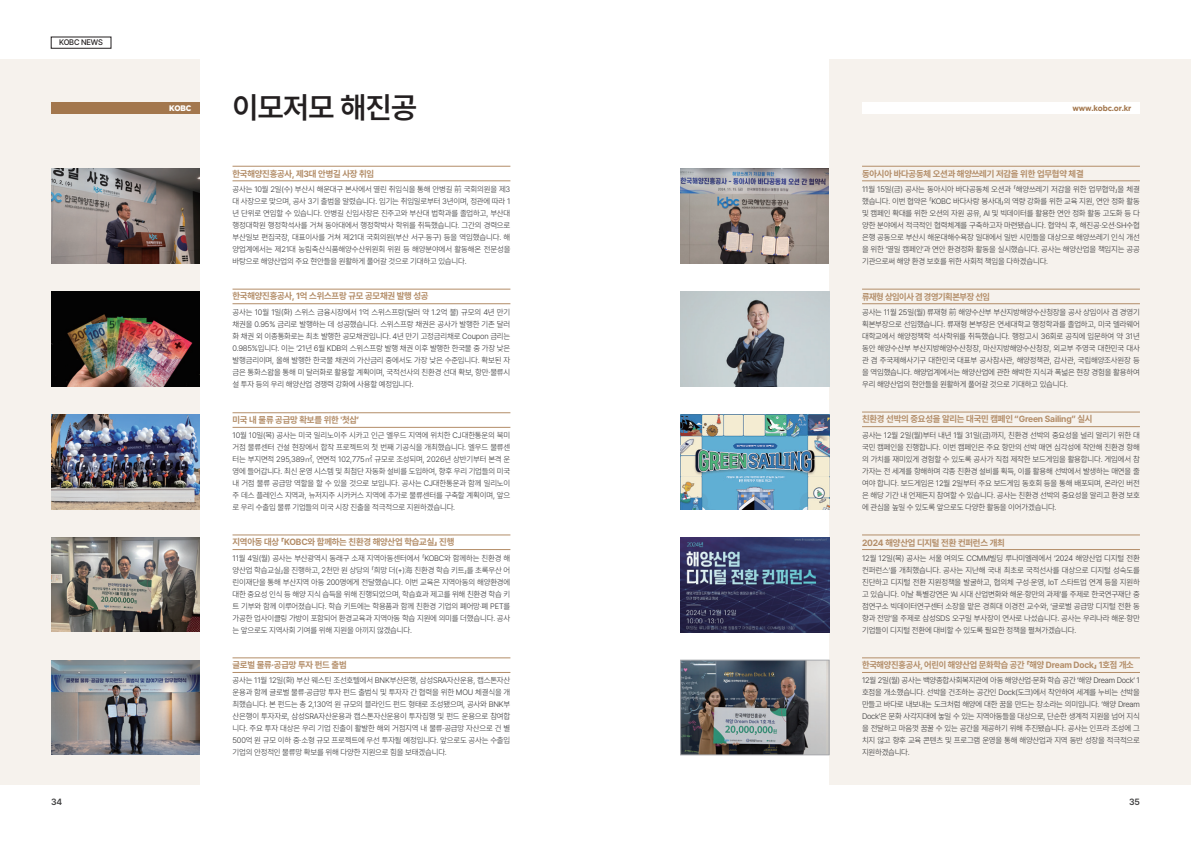
<style>
.page{position:relative;width:1191px;height:842px;background:#fff}
.page>*{position:absolute;margin:0;border:0;box-sizing:border-box;transform-origin:0 0}
.t1{font:600 30px "Pretendard";letter-spacing:-.02em;color:#231f20}
.t2{font:700 9px "Pretendard";letter-spacing:-.02em;color:#b38d68}
.t3{font:700 9px "Pretendard";letter-spacing:-.02em;color:#b38d68;scale:.96 1}
.t4{font:700 9px "Pretendard";letter-spacing:-.04em;color:#b38d68;scale:.96 1}
.t5{font:600 9px "Pretendard";color:#3e3e3f}
.t6{font:300 8px/12px "Pretendard";letter-spacing:-.02em;color:#3e3e3f;text-align:justify}
.t7{font:700 8px "Gotham";letter-spacing:-.02em;color:#a3774d;scale:.95 1}
.t8{font:500 8px "Pretendard";letter-spacing:-.02em;color:#231f20}
.t9{font:900 8px "Gotham";color:#fff;scale:.95 1}
.s1{font-family:"Noto Sans CJ Kkr"}
</style>
<div class="page">
<div style="left:0;top:60px;width:199px;height:725px;background:#f6f2ed"></div>
<div style="left:829px;top:60px;width:362px;height:725px;background:#f6f2ed"></div>
<img style="left:51px;top:169px;width:148px;height:94px">
<img style="left:681px;top:169px;width:147px;height:94px">
<img style="left:51px;top:291px;width:148px;height:95px">
<img style="left:680px;top:291px;width:149px;height:95px">
<img style="left:51px;top:415px;width:148px;height:95px">
<img style="left:680px;top:414px;width:149px;height:95px">
<img style="left:51px;top:537px;width:148px;height:95px">
<img style="left:680px;top:537px;width:149px;height:95px">
<img style="left:51px;top:660px;width:148px;height:95px">
<img style="left:682px;top:662px;width:145px;height:91px">
<div style="left:680px;top:660px;width:149px;height:95px;border:1px solid #a8a9ad"></div>
<div style="left:862px;top:102px;width:278px;height:12px;background:#fff"></div>
<div style="left:51px;top:102px;width:148px;height:12px;background:#a3774d"></div>
<hr style="left:232px;top:166px;width:278px;height:1px;background:#b38d68">
<hr style="left:232px;top:180px;width:278px;height:1px;background:#b38d68">
<hr style="left:862px;top:166px;width:278px;height:1px;background:#b38d68">
<hr style="left:862px;top:180px;width:278px;height:1px;background:#b38d68">
<hr style="left:862px;top:289px;width:278px;height:1px;background:#b38d68">
<hr style="left:862px;top:303px;width:278px;height:1px;background:#b38d68">
<hr style="left:862px;top:412px;width:278px;height:1px;background:#b38d68">
<hr style="left:862px;top:426px;width:278px;height:1px;background:#b38d68">
<hr style="left:862px;top:535px;width:278px;height:1px;background:#b38d68">
<hr style="left:862px;top:549px;width:278px;height:1px;background:#b38d68">
<hr style="left:862px;top:658px;width:278px;height:1px;background:#b38d68">
<hr style="left:862px;top:672px;width:278px;height:1px;background:#b38d68">
<hr style="left:232px;top:289px;width:278px;height:1px;background:#b38d68">
<hr style="left:232px;top:303px;width:278px;height:1px;background:#b38d68">
<hr style="left:232px;top:413px;width:278px;height:1px;background:#b38d68">
<hr style="left:232px;top:427px;width:278px;height:1px;background:#b38d68">
<hr style="left:232px;top:535px;width:278px;height:1px;background:#b38d68">
<hr style="left:232px;top:549px;width:278px;height:1px;background:#b38d68">
<hr style="left:232px;top:658px;width:278px;height:1px;background:#b38d68">
<hr style="left:232px;top:672px;width:278px;height:1px;background:#b38d68">
<p class="t8" style="left:59px;top:37px;width:45px">KOBC NEWS</p>
<p class="t9" style="left:169px;top:103px;width:25px">KOBC</p>
<h1 class="t1" style="left:232px;top:86px;width:186px">이모저모 해진공</h1>
<p class="t7" style="left:1072px;top:103px;width:64px">www.kobc.or.kr</p>
<p class="t2" style="left:232px;top:167px;width:143px">한국해양진흥공사, 제3대 안병길 사장 취임</p>
<p class="t6" style="left:232px;top:183px;width:279px">공사는 10월 2일(수) 부산시 해운대구 본사에서 열린 취임식을 통해 안병길 <span class="s1">前</span> 국회의원을 제3 대 사장으로 맞으며, 공사 3기 출범을 알렸습니다. 임기는 취임일로부터 3년이며, 정관에 따라 1 년 단위로 연임할 수 있습니다. 안병길 신임사장은 진주고와 부산대 법학과를 졸업하고, 부산대 행정대학원 행정학석사를 거쳐 동아대에서 행정학박사 학위를 취득했습니다. 그간의 경력으로 부산일보 편집국장, 대표이사를 거쳐 제21대 국회의원(부산 서구‧동구) 등을 역임했습니다. 해 양업계에서는 제21대 농림축산식품해양수산위원회 위원 등 해양분야에서 활동해온 전문성을 바탕으로 해양산업의 주요 현안들을 원활하게 풀어갈 것으로 기대하고 있습니다.</p>
<p class="t2" style="left:232px;top:290px;width:197px">한국해양진흥공사, 1억 스위스프랑 규모 공모채권 발행 성공</p>
<p class="t6" style="left:232px;top:306px;width:279px">공사는 10월 1일(화) 스위스 금융시장에서 1억 스위스프랑(달러 약 1.2억 불) 규모의 4년 만기 채권을 0.95% 금리로 발행하는 데 성공했습니다. 스위스프랑 채권은 공사가 발행한 기존 달러 화 채권 외 이종통화로는 최초 발행한 공모채권입니다. 4년 만기 고정금리채로 Coupon 금리는 0.985%입니다. 이는 ‘21년 6월 KDB의 스위스프랑 발행 채권 이후 발행한 한국물 중 가장 낮은 발행금리이며, 올해 발행한 한국물 채권의 가산금리 중에서도 가장 낮은 수준입니다. 확보된 자 금은 통화스왑을 통해 미 달러화로 활용할 계획이며, 국적선사의 친환경 선대 확보, 항만·물류시 설 투자 등의 우리 해양산업 경쟁력 강화에 사용할 예정입니다.</p>
<p class="t2" style="left:232px;top:413px;width:128px">미국 내 물류 공급망 확보를 위한 '첫삽’</p>
<p class="t6" style="left:232px;top:429px;width:279px">10월 10일(목) 공사는 미국 일리노이주 시카고 인근 엘우드 지역에 위치한 CJ대한통운의 북미 거점 물류센터 건설 현장에서 합작 프로젝트의 첫 번째 기공식을 개최했습니다. 엘우드 물류센 터는 부지면적 295,389<span class="s1">㎡</span>, 연면적 102,775<span class="s1">㎡</span> 규모로 조성되며, 2026년 상반기부터 본격 운 영에 들어갑니다. 최신 운영 시스템 및 최첨단 자동화 설비를 도입하여, 향후 우리 기업들의 미국 내 거점 물류 공급망 역할을 할 수 있을 것으로 보입니다. 공사는 CJ대한통운과 함께 일리노이 주 데스 플레인스 지역과, 뉴저지주 시카커스 지역에 추가로 물류센터를 구축할 계획이며, 앞으 로 우리 수출입 물류 기업들의 미국 시장 진출을 적극적으로 지원하겠습니다.</p>
<p class="t2" style="left:232px;top:535px;width:223px">지역아동 대상 「KOBC와 함께하는 친환경 해양산업 학습교실」 진행</p>
<p class="t6" style="left:232px;top:551px;width:279px">11월 4일(월) 공사는 부산광역시 동래구 소재 지역아동센터에서 「KOBC와 함께하는 친환경 해 양산업 학습교실」을 진행하고, 2천만 원 상당의 「희망 더(+)<span class="s1">海</span> 친환경 학습 키트」를 초록우산 어 린이재단을 통해 부산지역 아동 200명에게 전달했습니다. 이번 교육은 지역아동의 해양환경에 대한 중요성 인식 등 해양 지식 습득을 위해 진행되었으며, 학습효과 제고를 위해 친환경 학습 키 트 기부와 함께 이루어졌습니다. 학습 키트에는 학용품과 함께 친환경 기업의 폐어망‧폐 PET를 가공한 업사이클링 가방이 포함되어 환경교육과 지역아동 학습 지원에 의미를 더했습니다. 공사 는 앞으로도 지역사회 기여를 위해 지원을 아끼지 않겠습니다.</p>
<p class="t2" style="left:232px;top:658px;width:116px">글로벌 물류·공급망 투자 펀드 출범</p>
<p class="t6" style="left:232px;top:674px;width:279px">공사는 11월 12일(화) 부산 웨스틴 조선호텔에서 BNK부산은행, 삼성SRA자산운용, 캡스톤자산 운용과 함께 글로벌 물류·공급망 투자 펀드 출범식 및 투자자 간 협력을 위한 MOU 체결식을 개 최했습니다. 본 펀드는 총 2,130억 원 규모의 블라인드 펀드 형태로 조성됐으며, 공사와 BNK부 산은행이 투자자로, 삼성SRA자산운용과 캡스톤자산운용이 투자집행 및 펀드 운용으로 참여합 니다. 주요 투자 대상은 우리 기업 진출이 활발한 해외 거점지역 내 물류·공급망 자산으로 건 별 500억 원 규모 이하 중·소형 규모 프로젝트에 우선 투자될 예정입니다. 앞으로도 공사는 수출입 기업의 안정적인 물류망 확보를 위해 다양한 지원으로 힘을 보태겠습니다.</p>
<p class="t2" style="left:862px;top:167px;width:223px">동아시아 바다공동체 오션과 해양쓰레기 저감을 위한 업무협약 체결</p>
<p class="t6" style="left:862px;top:183px;width:279px">11월 15일(금) 공사는 동아시아 바다공동체 오션과 「해양쓰레기 저감을 위한 업무협약」을 체결 했습니다. 이번 협약은 「KOBC 바다사랑 봉사대」의 역량 강화를 위한 교육 지원, 연안 정화 활동 및 캠페인 확대를 위한 오션의 자원 공유, AI 및 빅데이터를 활용한 연안 정화 활동 고도화 등 다 양한 분야에서 적극적인 협력체계를 구축하고자 마련됐습니다. 협약식 후, 해진공·오션·SH수협 은행 공동으로 부산시 해운대해수욕장 일대에서 일반 시민들을 대상으로 해양쓰레기 인식 개선 을 위한 ‘열일 캠페인’과 연안 환경정화 활동을 실시했습니다. 공사는 해양산업을 책임지는 공공 기관으로써 해양 환경 보호를 위한 사회적 책임을 다하겠습니다.</p>
<p class="t4" style="left:862px;top:290px;width:135px">류재형 상임이사 겸 경영기획본부장 선임</p>
<p class="t6" style="left:862px;top:306px;width:279px">공사는 11월 25일(월) 류재형 <span class="s1">前</span> 해양수산부 부산지방해양수산청장을 공사 상임이사 겸 경영기 획본부장으로 선임했습니다. 류재형 본부장은 연세대학교 행정학과를 졸업하고, 미국 델라웨어 대학교에서 해양정책학 석사학위를 취득했습니다. 행정고시 36회로 공직에 입문하여 약 31년 동안 해양수산부 부산지방해양수산청장, 마산지방해양수산청장, 외교부 주영국 대한민국 대사 관 겸 주국제해사기구 대한민국 대표부 공사참사관, 해양정책관, 감사관, 국립해양조사원장 등 을 역임했습니다. 해양업계에서는 해양산업에 관한 해박한 지식과 폭넓은 현장 경험을 활용하여 우리 해양산업의 현안들을 원활하게 풀어갈 것으로 기대하고 있습니다.</p>
<p class="t2" style="left:862px;top:413px;width:232px">친환경 선박의 중요성을 알리는 대국민 캠페인 “Green Sailing” 실시</p>
<p class="t6" style="left:862px;top:429px;width:279px">공사는 12월 2일(월)부터 내년 1월 31일(금)까지, 친환경 선박의 중요성을 널리 알리기 위한 대 국민 캠페인을 진행합니다. 이번 캠페인은 주요 항만의 선박 매연 심각성에 착안해 친환경 항해 의 가치를 재미있게 경험할 수 있도록 공사가 직접 제작한 보드게임을 활용합니다. 게임에서 참 가자는 전 세계를 항해하며 각종 친환경 설비를 획득, 이를 활용해 선박에서 발생하는 매연을 줄 여야 합니다. 보드게임은 12월 2일부터 주요 보드게임 동호회 등을 통해 배포되며, 온라인 버전 은 해당 기간 내 언제든지 참여할 수 있습니다. 공사는 친환경 선박의 중요성을 알리고 환경 보호 에 관심을 높일 수 있도록 앞으로도 다양한 활동을 이어가겠습니다.</p>
<p class="t2" style="left:862px;top:536px;width:144px">2024 해양산업 디지털 전환 컨퍼런스 개최</p>
<p class="t6" style="left:862px;top:552px;width:279px">12월 12일(목) 공사는 서울 여의도 CCMM빌딩 루나미엘레에서 ‘2024 해양산업 디지털 전환 컨퍼런스‘를 개최했습니다. 공사는 지난해 국내 최초로 국적선사를 대상으로 디지털 성숙도를 진단하고 디지털 전환 지원정책을 발굴하고, 협의체 구성‧운영, IoT 스타트업 연계 등을 지원하 고 있습니다. 이날 특별강연은 ‘AI 시대 산업변화와 해운‧항만의 과제’를 주제로 한국연구재단 중 점연구소 빅데이터연구센터 소장을 맡은 경희대 이경전 교수와, ‘글로벌 공급망 디지털 전환 동 향과 전망’을 주제로 삼성SDS 오구일 부사장이 연사로 나섰습니다. 공사는 우리나라 해운‧항만 기업들이 디지털 전환에 대비할 수 있도록 필요한 정책을 펼쳐가겠습니다.</p>
<p class="t3" style="left:862px;top:658px;width:284px">한국해양진흥공사, 어린이 해양산업 문화학습 공간 「해양 Dream Dock」 1호점 개소</p>
<p class="t6" style="left:862px;top:674px;width:279px">12월 2일(월) 공사는 백양종합사회복지관에 아동 해양산업·문화 학습 공간 ‘해양 Dream Dock‘ 1 호점을 개소했습니다. 선박을 건조하는 공간인 Dock(도크)에서 착안하여 세계를 누비는 선박을 만들고 바다로 내보내는 도크처럼 해양에 대한 꿈을 만드는 장소라는 의미입니다. ‘해양 Dream Dock’은 문화 사각지대에 놓일 수 있는 지역아동들을 대상으로, 단순한 생계적 지원을 넘어 지식 을 전달하고 마음껏 꿈꿀 수 있는 공간을 제공하기 위해 추진됐습니다. 공사는 인프라 조성에 그 치지 않고 향후 교육 콘텐츠 및 프로그램 운영을 통해 해양산업과 지역 동반 성장을 적극적으로 지원하겠습니다.</p>
<p class="t5" style="left:51px;top:795px;width:13px">34</p>
<p class="t5" style="left:1129px;top:795px;width:12px">35</p>
</div>
